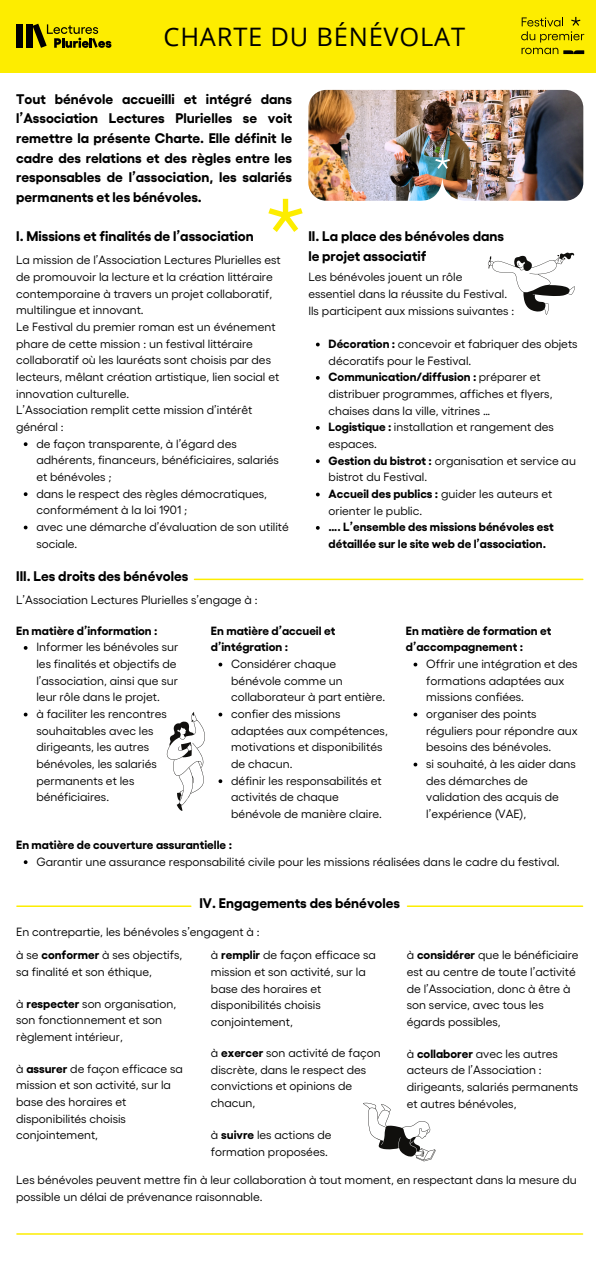
<style>
.page{position:relative;width:596px;height:1262px;background:#fff}
.page>*{position:absolute;margin:0;border:0;box-sizing:border-box;transform-origin:0 0}
.t1{font:500 84.3px "Gellix";color:#fded00}
.t2{font:25.5px "Open Sans";letter-spacing:.03em;color:#000}
.t3{font:700 13.9px/19.7px "Gellix";color:#000;text-align:justify}
.t4{font:11.9px/16.7px "Gellix";color:#000}
.t5{font:700 11.9px/16.7px "Gellix";color:#000}
.s1{font-weight:700}
</style>
<div class="page">
<div style="left:0;top:0;width:596px;height:73px;background:#fded00"></div>
<svg style="left:521px;top:17px;width:63px;height:37px"></svg>
<svg style="left:24px;top:646px;width:4px;height:4px"></svg>
<svg style="left:24px;top:712px;width:4px;height:4px"></svg>
<img style="left:308px;top:90px;width:275px;height:111px;border-radius:18px">
<svg style="left:420px;top:177px;width:44px;height:48px"></svg>
<svg style="left:435px;top:155px;width:15px;height:14px"></svg>
<div style="left:16px;top:24px;width:6px;height:24px;background:#000"></div>
<div style="left:26px;top:24px;width:6px;height:24px;background:#000"></div>
<svg style="left:33px;top:24px;width:78px;height:24px"></svg>
<hr style="left:407px;top:905px;width:175px;height:2px;background:#fded00">
<hr style="left:17px;top:905px;width:174px;height:2px;background:#fded00">
<hr style="left:17px;top:1233px;width:565px;height:1px;background:#fded00">
<hr style="left:194px;top:578px;width:388px;height:2px;background:#fded00">
<svg style="left:316px;top:376px;width:3px;height:4px"></svg>
<svg style="left:316px;top:426px;width:3px;height:4px"></svg>
<svg style="left:316px;top:459px;width:3px;height:4px"></svg>
<svg style="left:316px;top:526px;width:3px;height:4px"></svg>
<svg style="left:488px;top:252px;width:86px;height:63px"></svg>
<svg style="left:167px;top:712px;width:38px;height:99px"></svg>
<svg style="left:363px;top:1102px;width:72px;height:59px"></svg>
<svg style="left:24px;top:442px;width:4px;height:4px"></svg>
<svg style="left:24px;top:492px;width:4px;height:4px"></svg>
<svg style="left:24px;top:525px;width:4px;height:4px"></svg>
<svg style="left:24px;top:860px;width:4px;height:4px"></svg>
<svg style="left:218px;top:662px;width:4px;height:4px"></svg>
<svg style="left:218px;top:712px;width:4px;height:4px"></svg>
<svg style="left:218px;top:779px;width:4px;height:4px"></svg>
<svg style="left:413px;top:662px;width:4px;height:4px"></svg>
<svg style="left:413px;top:712px;width:4px;height:4px"></svg>
<svg style="left:413px;top:762px;width:4px;height:4px"></svg>
<h2 class="t2" style="left:163px;top:18px;width:303px">CHARTE DU BÉNÉVOLAT</h2>
<p class="t3" style="left:16px;top:88px;width:277px">Tout bénévole accueilli et intégré dans l’Association Lectures Plurielles se voit remettre la présente Charte. Elle définit le cadre des relations et des règles entre les responsables de l’association, les salariés permanents et les bénévoles.</p>
<h2 class="t3" style="left:16px;top:225px;width:239px">I. Missions et finalités de l’association</h2>
<p class="t3" style="left:308px;top:225px;width:197px">II. La place des bénévoles dans le projet associatif</p>
<p class="t1" style="left:264px;top:173px;width:43px">*</p>
<p class="t4" style="left:16px;top:251px;width:266px">La mission de l’Association Lectures Plurielles est de promouvoir la lecture et la création littéraire contemporaine à travers un projet collaboratif, multilingue et innovant.</p>
<p class="t4" style="left:16px;top:318px;width:264px">Le Festival du premier roman est un événement phare de cette mission : un festival littéraire collaboratif où les lauréats sont choisis par des lecteurs, mêlant création artistique, lien social et innovation culturelle.</p>
<p class="t4" style="left:16px;top:401px;width:237px">L’Association remplit cette mission d’intérêt général :</p>
<p class="t4" style="left:36px;top:434px;width:244px">de façon transparente, à l’égard des adhérents, financeurs, bénéficiaires, salariés et bénévoles ;</p>
<p class="t4" style="left:36px;top:484px;width:232px">dans le respect des règles démocratiques, conformément à la loi 1901 ;</p>
<p class="t4" style="left:36px;top:517px;width:254px">avec une démarche d’évaluation de son utilité sociale.</p>
<h2 class="t4" style="left:308px;top:268px;width:156px">Les bénévoles jouent un rôle</h2>
<p class="t4" style="left:308px;top:285px;width:200px">essentiel dans la réussite du Festival.</p>
<p class="t4" style="left:308px;top:301px;width:207px">Ils participent aux missions suivantes :</p>
<p class="t4" style="left:328px;top:335px;width:250px"><span class="s1">Décoration :</span> concevoir et fabriquer des objets décoratifs pour le Festival.</p>
<p class="t4" style="left:328px;top:368px;width:225px"><span class="s1">Communication/diffusion :</span> préparer et distribuer programmes, affiches et flyers, chaises dans la ville, vitrines …</p>
<p class="t4" style="left:328px;top:418px;width:227px"><span class="s1">Logistique :</span> installation et rangement des espaces.</p>
<p class="t4" style="left:328px;top:451px;width:249px"><span class="s1">Gestion du bistrot :</span> organisation et service au bistrot du Festival.</p>
<p class="t4" style="left:328px;top:484px;width:225px"><span class="s1">Accueil des publics :</span> guider les auteurs et orienter le public.</p>
<p class="t5" style="left:328px;top:518px;width:226px">…. L’ensemble des missions bénévoles est détaillée sur le site web de l’association.</p>
<p class="t3" style="left:16px;top:564px;width:174px">III. Les droits des bénévoles</p>
<p class="t4" style="left:16px;top:590px;width:243px">L’Association Lectures Plurielles s’engage à :</p>
<p class="t5" style="left:16px;top:621px;width:143px">En matière d’information :</p>
<h2 class="t4" style="left:36px;top:638px;width:143px">Informer les bénévoles sur les finalités et objectifs de l’association, ainsi que sur leur rôle dans le projet.</h2>
<p class="t4" style="left:36px;top:704px;width:132px">à faciliter les rencontres souhaitables avec les dirigeants, les autres bénévoles, les salariés permanents et les bénéficiaires.</p>
<p class="t5" style="left:211px;top:621px;width:126px">En matière d’accueil et d’intégration :</p>
<h3 class="t4" style="left:231px;top:654px;width:155px">Considérer chaque bénévole comme un collaborateur à part entière.</h3>
<p class="t4" style="left:231px;top:704px;width:158px">confier des missions adaptées aux compétences, motivations et disponibilités de chacun.</p>
<p class="t4" style="left:231px;top:771px;width:152px">définir les responsabilités et activités de chaque bénévole de manière claire.</p>
<p class="t5" style="left:406px;top:621px;width:147px">En matière de formation et d’accompagnement :</p>
<h3 class="t4" style="left:426px;top:654px;width:153px">Offrir une intégration et des formations adaptées aux missions confiées.</h3>
<p class="t4" style="left:426px;top:704px;width:153px">organiser des points réguliers pour répondre aux besoins des bénévoles.</p>
<p class="t4" style="left:426px;top:754px;width:151px">si souhaité, à les aider dans des démarches de validation des acquis de l’expérience (VAE),</p>
<p class="t5" style="left:16px;top:835px;width:217px">En matière de couverture assurantielle :</p>
<p class="t4" style="left:36px;top:852px;width:524px">Garantir une assurance responsabilité civile pour les missions réalisées dans le cadre du festival.</p>
<h1 class="t3" style="left:199px;top:892px;width:202px">IV. Engagements des bénévoles</h1>
<p class="t4" style="left:16px;top:922px;width:245px">En contrepartie, les bénévoles s’engagent à :</p>
<h2 class="t4" style="left:16px;top:946px;width:167px">à se <span class="s1">conformer</span> à ses objectifs, sa finalité et son éthique,</h2>
<p class="t4" style="left:16px;top:994px;width:161px">à <span class="s1">respecter</span> son organisation, son fonctionnement et son règlement intérieur,</p>
<p class="t4" style="left:16px;top:1059px;width:168px">à <span class="s1">assurer</span> de façon efficace sa mission et son activité, sur la base des horaires et disponibilités choisis conjointement,</p>
<h3 class="t4" style="left:211px;top:946px;width:166px">à <span class="s1">remplir</span> de façon efficace sa mission et son activité, sur la base des horaires et disponibilités choisis conjointement,</h3>
<p class="t4" style="left:211px;top:1043px;width:171px">à <span class="s1">exercer</span> son activité de façon discrète, dans le respect des convictions et opinions de chacun,</p>
<h3 class="t4" style="left:211px;top:1126px;width:122px">à <span class="s1">suivre</span> les actions de formation proposées.</h3>
<p class="t4" style="left:406px;top:946px;width:173px">à <span class="s1">considérer</span> que le bénéficiaire est au centre de toute l’activité de l’Association, donc à être à son service, avec tous les égards possibles,</p>
<p class="t4" style="left:406px;top:1044px;width:173px">à <span class="s1">collaborer</span> avec les autres acteurs de l’Association : dirigeants, salariés permanents et autres bénévoles,</p>
<p class="t4" style="left:16px;top:1170px;width:562px">Les bénévoles peuvent mettre fin à leur collaboration à tout moment, en respectant dans la mesure du possible un délai de prévenance raisonnable.</p>
</div>
